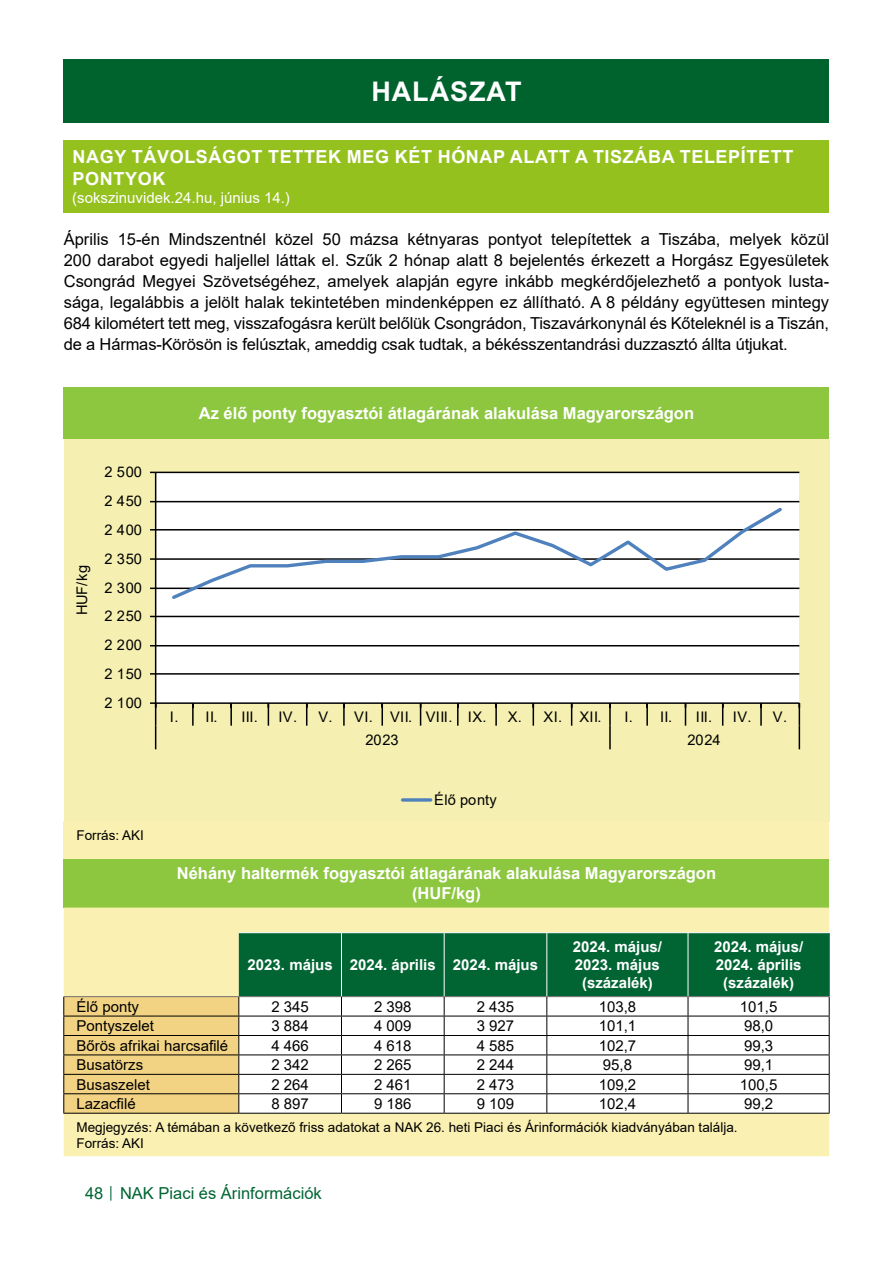
<style>
.page{position:relative;width:893px;height:1263px;background:#fff}
.page>*{position:absolute;margin:0;border:0;box-sizing:border-box;transform-origin:0 0}
.Cím_01{font:700 27px "Arial";letter-spacing:.035em;color:#fff}
.Cím_02{font:700 18px/21.6px "Arial";letter-spacing:.035em;color:#fff}
.Szoveg{font:16.5px/21px "Arial";letter-spacing:-.01em;color:#000;text-align:justify}
.Tablazat_cime{font:700 16.5px/19.8px "Arial";color:#fff;text-align:center}
.t1{font:16.5px "Arial";color:#006533}
.Tablazat_kozep_ertek{font:15px "Arial";color:#000}
.Tablazat_fejlece_kozep{font:700 15px/18px "Arial";color:#fff;text-align:center}
.Tablazat_bal_kategoria{font:15px "Arial";color:#000}
.Cím_03{font:15px "Arial";color:#fff}
.t2{font:14.7px "Arial";letter-spacing:.025em;color:#000}
.Tablazat_forrasa{font:13.5px/16.2px "Arial";color:#000}
.s1{font-size:12px}
</style>
<div class="page">
<div style="left:64px;top:60px;width:765px;height:63px;background:#00632e"></div>
<div style="left:64px;top:859px;width:765px;height:49px;background:#8dc63f"></div>
<div style="left:64px;top:908px;width:765px;height:248px;background:#faf0b1"></div>
<hr style="left:239px;top:932px;width:102px;height:1px;background:#fff">
<hr style="left:341px;top:932px;width:103px;height:1px;background:#fff">
<hr style="left:444px;top:932px;width:103px;height:1px;background:#fff">
<hr style="left:547px;top:932px;width:141px;height:1px;background:#fff">
<hr style="left:688px;top:932px;width:142px;height:1px;background:#fff">
<hr style="left:63px;top:1113px;width:176px;height:1px;background:#000">
<hr style="left:239px;top:1113px;width:102px;height:1px;background:#000">
<hr style="left:341px;top:1113px;width:103px;height:1px;background:#000">
<hr style="left:444px;top:1113px;width:103px;height:1px;background:#000">
<hr style="left:547px;top:1113px;width:141px;height:1px;background:#000">
<hr style="left:688px;top:1113px;width:142px;height:1px;background:#000">
<svg style="left:63px;top:933px;width:767px;height:180px"></svg>
<div style="left:64px;top:388px;width:765px;height:51px;background:#8dc63f"></div>
<div style="left:64px;top:821px;width:765px;height:38px;background:#faf0b1"></div>
<div style="left:64px;top:140px;width:765px;height:73px;background:#95c11f"></div>
<div style="left:64px;top:439px;width:765px;height:382px;background:#f5f0b1"></div>
<div style="left:155px;top:472px;width:644px;height:232px;background:#fff"></div>
<hr style="left:156px;top:673px;width:643px;height:2px;background:#000">
<hr style="left:156px;top:645px;width:643px;height:1px;background:#000">
<hr style="left:156px;top:616px;width:643px;height:1px;background:#000">
<hr style="left:156px;top:588px;width:643px;height:1px;background:#000">
<hr style="left:156px;top:558px;width:643px;height:2px;background:#000">
<hr style="left:156px;top:529px;width:643px;height:1px;background:#000">
<hr style="left:156px;top:501px;width:643px;height:1px;background:#000">
<hr style="left:156px;top:472px;width:643px;height:1px;background:#000">
<hr style="left:155px;top:472px;width:1px;height:231px;background:#000">
<hr style="left:156px;top:702px;width:643px;height:2px;background:#000">
<hr style="left:192px;top:703px;width:2px;height:23px;background:#000">
<hr style="left:230px;top:703px;width:2px;height:23px;background:#000">
<svg style="left:268px;top:704px;width:1px;height:22px"></svg>
<svg style="left:306px;top:704px;width:1px;height:22px"></svg>
<hr style="left:343px;top:703px;width:2px;height:23px;background:#000">
<hr style="left:381px;top:703px;width:2px;height:23px;background:#000">
<svg style="left:420px;top:704px;width:1px;height:22px"></svg>
<hr style="left:457px;top:703px;width:2px;height:23px;background:#000">
<hr style="left:495px;top:703px;width:2px;height:23px;background:#000">
<svg style="left:533px;top:704px;width:1px;height:22px"></svg>
<svg style="left:571px;top:704px;width:1px;height:22px"></svg>
<hr style="left:609px;top:703px;width:2px;height:23px;background:#000">
<hr style="left:646px;top:703px;width:2px;height:23px;background:#000">
<svg style="left:685px;top:704px;width:1px;height:22px"></svg>
<svg style="left:722px;top:704px;width:1px;height:22px"></svg>
<hr style="left:760px;top:703px;width:2px;height:23px;background:#000">
<svg style="left:150px;top:702px;width:6px;height:47px"></svg>
<hr style="left:609px;top:726px;width:2px;height:23px;background:#000">
<svg style="left:799px;top:703px;width:1px;height:46px"></svg>
<svg style="left:169px;top:507px;width:616px;height:92px"></svg>
<svg style="left:403px;top:798px;width:28px;height:4px"></svg>
<p class="Cím_01" style="left:371px;top:73px;width:152px">HALÁSZAT</p>
<p class="Cím_02" style="left:73px;top:146px;width:722px">NAGY TÁVOLSÁGOT TETTEK MEG KÉT HÓNAP ALATT A TISZÁBA TELEPÍTETT<br>PONTYOK</p>
<p class="Cím_03" style="left:72px;top:187px;width:219px">(sokszinuvidek.24.hu, június 14.)</p>
<p class="Szoveg" style="left:64px;top:229px;width:767px">Április 15-én Mindszentnél közel 50 mázsa kétnyaras pontyot telepítettek a Tiszába, melyek közül 200 darabot egyedi haljellel láttak el. Szűk 2 hónap alatt 8 bejelentés érkezett a Horgász Egyesületek Csongrád Megyei Szövetségéhez, amelyek alapján egyre inkább megkérdőjelezhető a pontyok lusta&shy;sága, legalábbis a jelölt halak tekintetében mindenképpen ez állítható. A 8 példány együttesen mintegy 684 kilométert tett meg, visszafogásra került belőlük Csongrádon, Tiszavárkonynál és Kőteleknél is a Tiszán, de a Hármas-Körösön is felúsztak, ameddig csak tudtak, a békésszentandrási duzzasztó állta útjukat.</p>
<p class="t2" style="left:105px;top:462px;width:39px">2 500</p>
<p class="t2" style="left:105px;top:491px;width:39px">2 450</p>
<p class="t2" style="left:105px;top:519px;width:39px">2 400</p>
<p class="t2" style="left:72px;top:615px;width:51px;rotate:-90deg">HUF/kg</p>
<p class="t2" style="left:105px;top:548px;width:39px">2 350</p>
<p class="t2" style="left:105px;top:577px;width:39px">2 300</p>
<p class="t2" style="left:105px;top:606px;width:39px">2 250</p>
<p class="t2" style="left:105px;top:635px;width:39px">2 200</p>
<p class="t2" style="left:105px;top:664px;width:39px">2 150</p>
<p class="t2" style="left:105px;top:693px;width:39px">2 100</p>
<p class="Tablazat_forrasa" style="left:77px;top:827px;width:69px">Forrás: AKI</p>
<p class="Tablazat_cime" style="left:199px;top:404px;width:497px">Az élő ponty fogyasztói átlagárának alakulása Magyarországon</p>
<p class="t2" style="left:170px;top:706px;width:49px">I. II.</p>
<p class="t2" style="left:241px;top:706px;width:18px">III.</p>
<p class="t2" style="left:278px;top:706px;width:56px">IV. V.</p>
<p class="t2" style="left:354px;top:706px;width:134px">VI. VII. VIII. IX.</p>
<p class="t2" style="left:508px;top:706px;width:95px">X. XI. XII.</p>
<p class="t2" style="left:624px;top:706px;width:49px">I. II.</p>
<p class="t2" style="left:696px;top:706px;width:18px">III.</p>
<p class="t2" style="left:733px;top:706px;width:56px">IV. V.</p>
<p class="t2" style="left:366px;top:729px;width:34px">2023</p>
<p class="t2" style="left:687px;top:729px;width:34px">2024</p>
<p class="t2" style="left:434px;top:789px;width:64px">Élő ponty</p>
<p class="Tablazat_cime" style="left:177px;top:864px;width:541px">Néhány haltermék fogyasztói átlagárának alakulása Magyarországon (HUF/kg)</p>
<p class="Tablazat_fejlece_kozep" style="left:248px;top:956px;width:87px">2023. május</p>
<p class="Tablazat_fejlece_kozep" style="left:350px;top:956px;width:87px">2024. április</p>
<p class="Tablazat_fejlece_kozep" style="left:453px;top:956px;width:87px">2024. május</p>
<p class="Tablazat_fejlece_kozep" style="left:573px;top:938px;width:91px">2024. május/<br>2023. május (százalék)</p>
<p class="Tablazat_fejlece_kozep" style="left:714px;top:938px;width:91px">2024. május/<br>2024. április (százalék)</p>
<p class="Tablazat_bal_kategoria" style="left:77px;top:996px;width:64px">Élő ponty</p>
<p class="Tablazat_kozep_ertek" style="left:271px;top:996px;width:39px">2 345</p>
<p class="Tablazat_kozep_ertek" style="left:374px;top:996px;width:39px">2 398</p>
<p class="Tablazat_kozep_ertek" style="left:477px;top:996px;width:39px">2 435</p>
<p class="Tablazat_kozep_ertek" style="left:599px;top:996px;width:39px">103,8</p>
<p class="Tablazat_kozep_ertek" style="left:740px;top:996px;width:39px">101,5</p>
<p class="Tablazat_bal_kategoria" style="left:77px;top:1016px;width:79px">Pontyszelet</p>
<p class="Tablazat_kozep_ertek" style="left:271px;top:1016px;width:39px">3 884</p>
<p class="Tablazat_kozep_ertek" style="left:374px;top:1016px;width:39px">4 009</p>
<p class="Tablazat_kozep_ertek" style="left:477px;top:1016px;width:39px">3 927</p>
<p class="Tablazat_kozep_ertek" style="left:599px;top:1016px;width:39px">101,1</p>
<p class="Tablazat_kozep_ertek" style="left:744px;top:1016px;width:31px">98,0</p>
<p class="Tablazat_bal_kategoria" style="left:77px;top:1035px;width:153px">Bőrös afrikai harcsafilé</p>
<p class="Tablazat_kozep_ertek" style="left:271px;top:1035px;width:39px">4 466</p>
<p class="Tablazat_kozep_ertek" style="left:374px;top:1035px;width:39px">4 618</p>
<p class="Tablazat_kozep_ertek" style="left:477px;top:1035px;width:39px">4 585</p>
<p class="Tablazat_kozep_ertek" style="left:599px;top:1035px;width:39px">102,7</p>
<p class="Tablazat_kozep_ertek" style="left:744px;top:1035px;width:31px">99,3</p>
<p class="Tablazat_bal_kategoria" style="left:77px;top:1054px;width:68px">Busatörzs</p>
<p class="Tablazat_kozep_ertek" style="left:271px;top:1054px;width:39px">2 342</p>
<p class="Tablazat_kozep_ertek" style="left:374px;top:1054px;width:39px">2 265</p>
<p class="Tablazat_kozep_ertek" style="left:477px;top:1054px;width:39px">2 244</p>
<p class="Tablazat_kozep_ertek" style="left:603px;top:1054px;width:31px">95,8</p>
<p class="Tablazat_kozep_ertek" style="left:744px;top:1054px;width:31px">99,1</p>
<p class="Tablazat_bal_kategoria" style="left:77px;top:1074px;width:75px">Busaszelet</p>
<p class="Tablazat_kozep_ertek" style="left:271px;top:1074px;width:39px">2 264</p>
<p class="Tablazat_kozep_ertek" style="left:374px;top:1074px;width:39px">2 461</p>
<p class="Tablazat_kozep_ertek" style="left:477px;top:1074px;width:39px">2 473</p>
<p class="Tablazat_kozep_ertek" style="left:599px;top:1074px;width:39px">109,2</p>
<p class="Tablazat_kozep_ertek" style="left:740px;top:1074px;width:39px">100,5</p>
<p class="Tablazat_bal_kategoria" style="left:77px;top:1093px;width:61px">Lazacfilé</p>
<p class="Tablazat_kozep_ertek" style="left:271px;top:1093px;width:39px">8 897</p>
<p class="Tablazat_kozep_ertek" style="left:374px;top:1093px;width:39px">9 186</p>
<p class="Tablazat_kozep_ertek" style="left:477px;top:1093px;width:39px">9 109</p>
<p class="Tablazat_kozep_ertek" style="left:599px;top:1093px;width:39px">102,4</p>
<p class="Tablazat_kozep_ertek" style="left:744px;top:1093px;width:31px">99,2</p>
<p class="Tablazat_forrasa" style="left:77px;top:1118px;width:663px">Megjegyzés: A témában a következő friss adatokat a NAK 26. heti Piaci és Árinformációk kiadványában találja.<br>Forrás: AKI</p>
<p class="t1" style="left:85px;top:1182px;width:238px">48 <span class="s1">│</span> NAK Piaci és Árinformációk</p>
</div>
